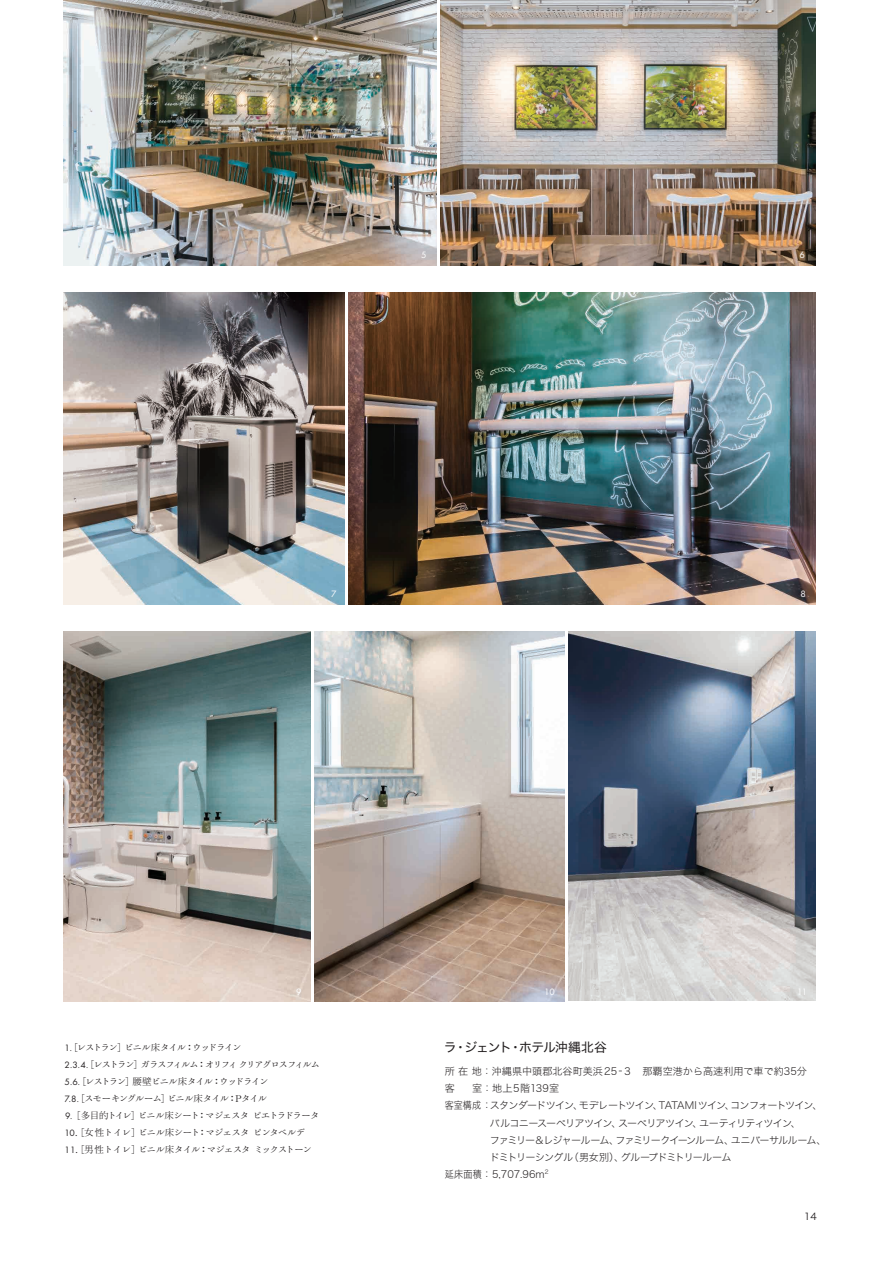
<style>
.page{position:relative;width:893px;height:1263px;background:#fff}
.page>*{position:absolute;margin:0;border:0;box-sizing:border-box;transform-origin:0 0}
.t1{font:12.75px "Hira Kaku Std N W4";letter-spacing:-.05em;color:#231f20}
.t2{font:10.05px/17px "Hira Kaku Std N W2";color:#231f20}
.t3{font:10.05px "Hira Kaku Std N W2";letter-spacing:-.06em;color:#231f20;scale:.9 1}
.t4{font:10.05px "Hira Kaku Std N W2";letter-spacing:-.1em;color:#231f20}
.t5{font:10.05px "Hira Kaku Std N W2";letter-spacing:-.09em;color:#231f20}
.t6{font:10.05px "Hira Kaku Std N W2";letter-spacing:-.085em;color:#231f20}
.t7{font:10.05px "Hira Kaku Std N W2";color:#231f20;scale:.9 1}
.t8{font:9.6px/17px "Ro H Min S Kok Pr 5 N";letter-spacing:-.15em;color:#231f20}
.t9{font:9.6px "Ro H Min S Kok Pr 5 N";letter-spacing:-.12em;color:#231f20}
.t10{font:9.6px "Ro H Min S Kok Pr 5 N";letter-spacing:-.08em;color:#231f20}
.t11{font:9.6px "Futura PT";color:#fff}
.t12{font:9.6px "Hira Kaku Std N W3";color:#231f20}
.s1{font-family:"Futura PT"}
</style>
<div class="page">
<img style="left:64px;top:0;width:372px;height:265px">
<img style="left:440px;top:0;width:375px;height:265px">
<img style="left:569px;top:631px;width:246px;height:369px">
<img style="left:314px;top:631px;width:251px;height:370px">
<img style="left:64px;top:631px;width:246px;height:370px">
<img style="left:64px;top:292px;width:280px;height:312px">
<img style="left:348px;top:292px;width:467px;height:312px">
<p class="t11" style="left:421px;top:249px;width:7px">5</p>
<p class="t11" style="left:799px;top:249px;width:7px">6</p>
<p class="t11" style="left:331px;top:588px;width:7px">7</p>
<p class="t11" style="left:800px;top:588px;width:7px">8</p>
<p class="t11" style="left:296px;top:986px;width:7px">9</p>
<p class="t11" style="left:544px;top:986px;width:13px">10</p>
<p class="t11" style="left:797px;top:986px;width:12px">11</p>
<p class="t8" style="left:65px;top:1040px;width:257px"><span class="s1">1.</span> [レストラン] ビニル床タイル：ウッドライン<br><span class="s1">2.3.4.</span> [レストラン] ガラスフィルム：オリフィクリアグロスフィルム<span class="s1">5.6.</span> [レストラン] 腰壁ビニル床タイル：ウッドライン<br><span class="s1">7.8.</span> [スモーキングルーム] ビニル床タイル：Pタイル</p>
<p class="t9" style="left:65px;top:1110px;width:256px"><span class="s1">9.</span> [多目的トイレ] ビニル床シート：マジェスタ ピエトラドラータ</p>
<p class="t10" style="left:65px;top:1127px;width:242px"><span class="s1">10</span>. [女性トイレ] ビニル床シート：マジェスタ ピンタベルデ</p>
<p class="t9" style="left:65px;top:1144px;width:249px"><span class="s1">11</span>. [男性トイレ] ビニル床タイル：マジェスタ ミックストーン</p>
<h1 class="t1" style="left:444px;top:1038px;width:164px">ラ・ジェント・ホテル沖縄北谷</h1>
<p class="t2" style="left:445px;top:1063px;width:364px">所在地：沖縄県中頭郡北谷町美浜25 -３　那覇空港から高速利用で車で約35分客</p>
<p class="t2" style="left:472px;top:1080px;width:99px">室：地上5階139室　</p>
<p class="t3" style="left:445px;top:1098px;width:421px">客室構成：スタンダードツイン、モデレートツイン、TATAMIツイン、コンフォートツイン、</p>
<p class="t5" style="left:490px;top:1115px;width:312px">バルコニースーペリアツイン、スーペリアツイン、ユーティリティツイン、</p>
<p class="t4" style="left:490px;top:1132px;width:338px">ファミリー＆レジャールーム、ファミリークイーンルーム、ユニバーサルルーム、</p>
<p class="t6" style="left:490px;top:1149px;width:253px">ドミトリーシングル（男女別）、グループドミトリールーム　</p>
<p class="t7" style="left:445px;top:1166px;width:117px">延床面積：5,707.96m<sup>2</sup></p>
<p class="t12" style="left:804px;top:1209px;width:14px">14</p>
</div>
